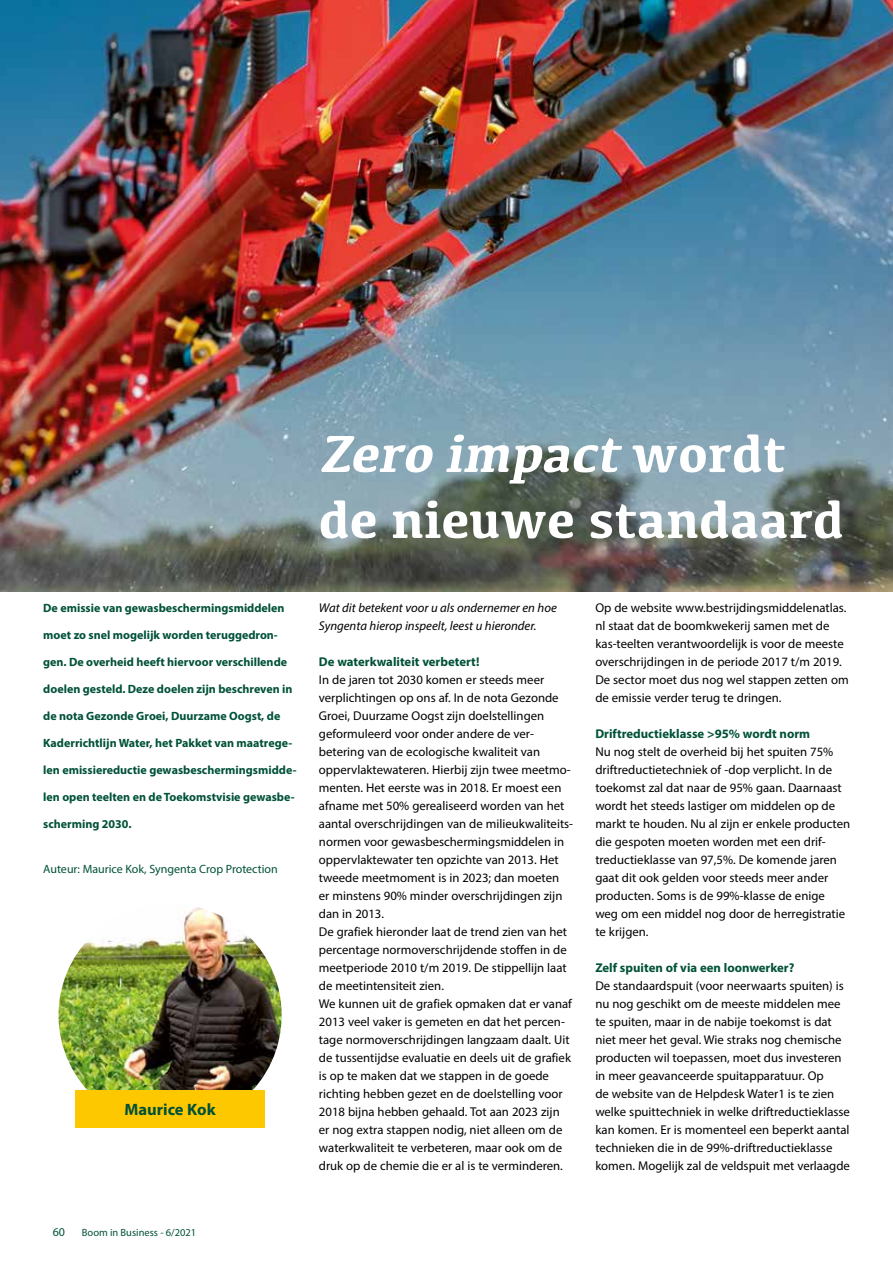
<style>
.page{position:relative;width:893px;height:1263px;background:#fff}
.page>*{position:absolute;margin:0;border:0;box-sizing:border-box;transform-origin:0 0}
.t1{font:700 54px/66px "Kefa";color:#fff}
.t2{font:700 16.5px "Myriad Pro";color:#005139}
.t3{font:12.75px/18px "Myriad Pro";color:#000}
.t4{font:700 12.75px "Myriad Pro";color:#005139}
.t5{font:italic 12.75px/18px "Myriad Pro";color:#000}
.t6{font:700 12px "Myriad Pro";color:#005139}
.t7{font:12px "Myriad Pro";color:#005139}
.t8{font:10.5px "Myriad Pro";color:#005139}
.s1{font-style:italic}
</style>
<div class="page">
<img style="left:0;top:0;width:893px;height:592px">
<img style="left:58px;top:907px;width:224px;height:183px">
<div style="left:75px;top:1090px;width:190px;height:38px;background:#fec800"></div>
<h1 class="t1" style="left:319px;top:418px;width:527px"><span class="s1">Zero impact</span> w o r d t de nieuwe standaard</h1>
<p class="t6" style="left:43px;top:600px;width:243px">De emissie van gewasbeschermingsmiddelen</p>
<p class="t6" style="left:43px;top:627px;width:236px">moet zo snel mogelijk worden teruggedron-</p>
<p class="t6" style="left:43px;top:654px;width:245px">gen. De overheid heeft hiervoor verschillende</p>
<p class="t6" style="left:43px;top:681px;width:251px">doelen gesteld. Deze doelen zijn beschreven in</p>
<p class="t6" style="left:43px;top:708px;width:239px">de nota Gezonde Groei, Duurzame Oogst, de</p>
<p class="t6" style="left:43px;top:735px;width:251px">Kaderrichtlijn Water, het Pakket van maatrege-</p>
<p class="t6" style="left:43px;top:762px;width:255px">len emissiereductie gewasbeschermingsmidde-</p>
<p class="t6" style="left:43px;top:789px;width:253px">len open teelten en de Toekomstvisie gewasbe-</p>
<p class="t6" style="left:43px;top:816px;width:90px">scherming 2030.</p>
<p class="t7" style="left:43px;top:862px;width:236px">Auteur: Maurice Kok, Syngenta Crop Protection</p>
<p class="t2" style="left:125px;top:1099px;width:93px">Maurice Kok</p>
<p class="t7" style="left:53px;top:1224px;width:14px">60</p>
<p class="t8" style="left:82px;top:1226px;width:116px">Boom in Business - 6/2021</p>
<p class="t5" style="left:319px;top:599px;width:239px">Wat dit betekent voor u als ondernemer en hoe<br>Syngenta hierop inspeelt, leest u hieronder.</p>
<p class="t4" style="left:319px;top:653px;width:162px">De waterkwaliteit verbetert!</p>
<p class="t3" style="left:319px;top:671px;width:256px">In de jaren tot 2030 komen er steeds meer verplichtingen op ons af. In de nota Gezonde Groei, Duurzame Oogst zijn doelstellingen geformuleerd voor onder andere de ver&shy;betering van de ecologische kwaliteit van oppervlaktewateren. Hierbij zijn twee meetmo&shy;menten. Het eerste was in 2018. Er moest een afname met 50% gerealiseerd worden van het aantal overschrijdingen van de milieukwaliteits&shy;normen voor gewasbeschermingsmiddelen in oppervlaktewater ten opzichte van 2013. Het tweede meetmoment is in 2023; dan moeten<br>er minstens 90% minder overschrijdingen zijn dan in 2013.<br>De grafiek hieronder laat de trend zien van het percentage normoverschrijdende stoffen in de meetperiode 2010 t/m 2019. De stippellijn laat de meetintensiteit zien.<br>We kunnen uit de grafiek opmaken dat er vanaf 2013 veel vaker is gemeten en dat het percen&shy;tage normoverschrijdingen langzaam daalt. Uit de tussentijdse evaluatie en deels uit de grafiek is op te maken dat we stappen in de goede richting hebben gezet en de doelstelling voor 2018 bijna hebben gehaald. Tot aan 2023 zijn er nog extra stappen nodig, niet alleen om de waterkwaliteit te verbeteren, maar ook om de druk op de chemie die er al is te verminderen.</p>
<p class="t3" style="left:595px;top:599px;width:255px">Op de website www.bestrijdingsmiddelenatlas. nl staat dat de boomkwekerij samen met de kas-teelten verantwoordelijk is voor de meeste overschrijdingen in de periode 2017 t/m 2019.<br>De sector moet dus nog wel stappen zetten om de emissie verder terug te dringen.</p>
<p class="t4" style="left:595px;top:726px;width:216px">Driftreductieklasse &gt;95% wordt norm</p>
<p class="t3" style="left:595px;top:743px;width:256px">Nu nog stelt de overheid bij het spuiten 75% driftreductietechniek of -dop verplicht. In de toekomst zal dat naar de 95% gaan. Daarnaast wordt het steeds lastiger om middelen op de markt te houden. Nu al zijn er enkele producten die gespoten moeten worden met een drif&shy;treductieklasse van 97,5%. De komende jaren gaat dit ook gelden voor steeds meer ander producten. Soms is de 99%-klasse de enige weg om een middel nog door de herregistratie te krijgen.</p>
<p class="t4" style="left:595px;top:960px;width:201px">Zelf spuiten of via een loonwerker?</p>
<p class="t3" style="left:595px;top:977px;width:256px">De standaardspuit (voor neerwaarts spuiten) is nu nog geschikt om de meeste middelen mee te spuiten, maar in de nabije toekomst is dat niet meer het geval. Wie straks nog chemische producten wil toepassen, moet dus investeren in meer geavanceerde spuitapparatuur. Op<br>de website van de Helpdesk Water1 is te zien welke spuittechniek in welke driftreductieklasse kan komen. Er is momenteel een beperkt aantal technieken die in de 99%-driftreductieklasse komen. Mogelijk zal de veldspuit met verlaagde</p>
</div>
